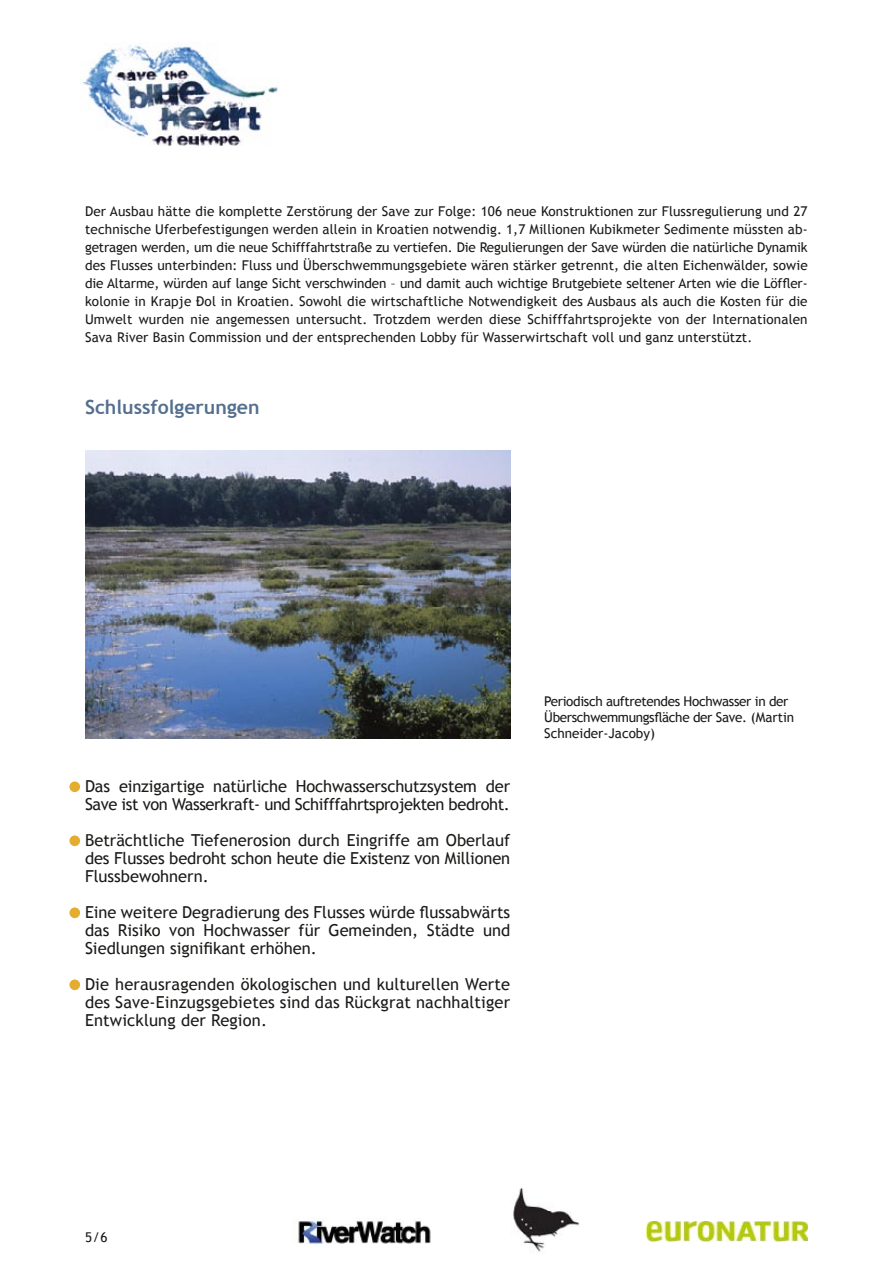
<style>
.page{position:relative;width:893px;height:1263px;background:#fff}
.page>*{position:absolute;margin:0;border:0;box-sizing:border-box;transform-origin:0 0}
.t1{font:700 19.5px "Trebuchet MS";color:#546f8f}
.t2{font:16.5px/18px "Trebuchet MS";letter-spacing:-.01em;color:#1a1a18;text-align:justify}
.t3{font:13.5px/18px "Trebuchet MS";color:#1a1a18;text-align:justify}
.t4{font:13.5px/16.2px "Trebuchet MS";letter-spacing:-.025em;color:#1a1a18}
</style>
<div class="page">
<img style="left:82px;top:44px;width:196px;height:102px">
<img style="left:85px;top:450px;width:425px;height:288px">
<div style="left:69px;top:781px;width:11px;height:11px;background:#e5ad2f;border-radius:50%"></div>
<div style="left:69px;top:835px;width:11px;height:11px;background:#e5ad2f;border-radius:50%"></div>
<div style="left:69px;top:907px;width:11px;height:11px;background:#e5ad2f;border-radius:50%"></div>
<div style="left:69px;top:979px;width:11px;height:11px;background:#e5ad2f;border-radius:50%"></div>
<img style="left:513px;top:1188px;width:67px;height:65px">
<img style="left:646px;top:1221px;width:162px;height:21px">
<img style="left:292px;top:1217px;width:139px;height:27px">
<p class="t3" style="left:85px;top:202px;width:724px">Der Ausbau hätte die komplette Zerstörung der Save zur Folge: 106 neue Konstruktionen zur Flussregulierung und 27 technische Uferbefestigungen werden allein in Kroatien notwendig. 1,7 Millionen Kubikmeter Sedimente müssten ab&shy;getragen werden, um die neue Schifffahrtstraße zu vertiefen. Die Regulierungen der Save würden die natürliche Dynamik des Flusses unterbinden: Fluss und Überschwemmungsgebiete wären stärker getrennt, die alten Eichenwälder, sowie die Altarme, würden auf lange Sicht verschwinden – und damit auch wichtige Brutgebiete seltener Arten wie die Löffler&shy;kolonie in Krapje Đol in Kroatien. Sowohl die wirtschaftliche Notwendigkeit des Ausbaus als auch die Kosten für die Umwelt wurden nie angemessen untersucht. Trotzdem werden diese Schifffahrtsprojekte von der Internationalen Sava River Basin Commission und der entsprechenden Lobby für Wasserwirtschaft voll und ganz unterstützt.</p>
<h1 class="t1" style="left:85px;top:395px;width:176px">Schlussfolgerungen</h1>
<p class="t2" style="left:85px;top:777px;width:427px">Das einzigartige natürliche Hochwasserschutzsystem der<br>Save ist von Wasserkraft- und Schifffahrtsprojekten bedroht.</p>
<p class="t2" style="left:85px;top:831px;width:427px">Beträchtliche Tiefenerosion durch Eingriffe am Oberlauf des Flusses bedroht schon heute die Existenz von Millionen Flussbewohnern.</p>
<p class="t2" style="left:85px;top:903px;width:427px">Eine weitere Degradierung des Flusses würde flussabwärts das Risiko von Hochwasser für Gemeinden, Städte und Siedlungen signifikant erhöhen.</p>
<p class="t2" style="left:85px;top:975px;width:427px">Die herausragenden ökologischen und kulturellen Werte des Save-Einzugsgebietes sind das Rückgrat nachhaltiger Entwicklung der Region.</p>
<p class="t4" style="left:544px;top:693px;width:251px">Periodisch auftretendes Hochwasser in der<br>Überschwemmungsfläche der Save. (Martin<br>Schneider-Jacoby)</p>
<p class="t3" style="left:85px;top:1228px;width:24px">5/6</p>
</div>
